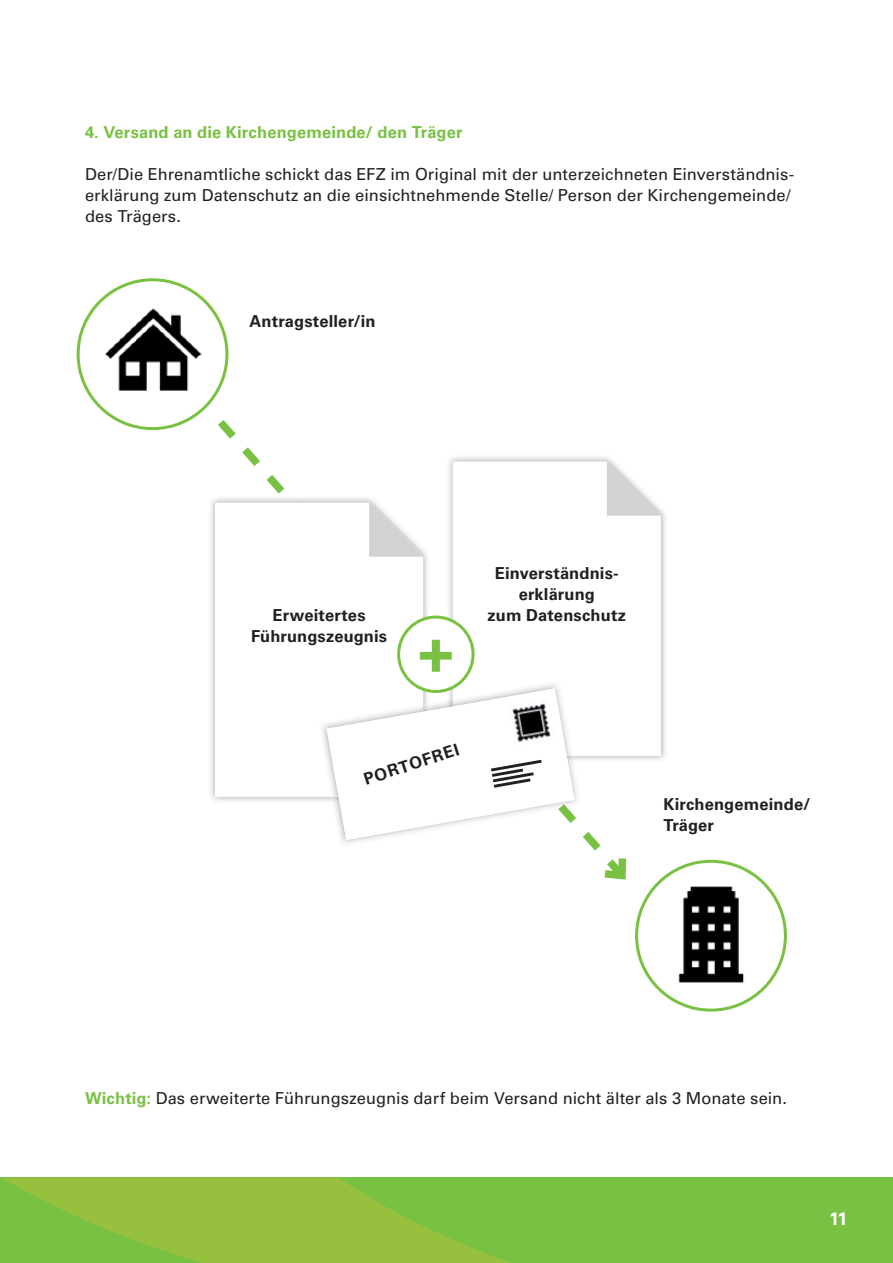
<style>
.page{position:relative;width:893px;height:1263px;background:#fff}
.page>*{position:absolute;margin:0;border:0;box-sizing:border-box;transform-origin:0 0}
.t1{font:700 60px "Univers LT Std";color:#79c142}
.t2{font:700 18px "Univers LT Std";color:#fff}
.t3{font:16.5px/21px "Univers LT Std";letter-spacing:.005em;color:#231f20}
.t4{font:700 16.5px/21px "Univers LT Std";letter-spacing:.01em;color:#231f20;text-align:center}
.t5{font:700 16.5px "Univers LT Std";letter-spacing:.01em;color:#79c142}
.s1{font-weight:700;color:#79c142}
</style>
<div class="page">
<div style="left:0;top:1178px;width:893px;height:85px;background:#79c142"></div>
<svg style="left:2px;top:1178px;width:509px;height:85px"></svg>
<svg style="left:605px;top:858px;width:21px;height:21px"></svg>
<svg style="left:77px;top:278px;width:151px;height:152px"></svg>
<img style="left:449px;top:457px;width:217px;height:303px">
<svg style="left:453px;top:462px;width:208px;height:294px"></svg>
<svg style="left:607px;top:462px;width:54px;height:54px"></svg>
<svg style="left:635px;top:860px;width:152px;height:151px"></svg>
<img style="left:211px;top:498px;width:163px;height:303px">
<img style="left:296px;top:502px;width:132px;height:113px">
<svg style="left:215px;top:503px;width:208px;height:294px"></svg>
<svg style="left:369px;top:503px;width:54px;height:54px"></svg>
<img style="left:342px;top:700px;width:240px;height:143px">
<img style="left:318px;top:704px;width:9px;height:93px">
<svg style="left:327px;top:615px;width:247px;height:225px"></svg>
<p class="t5" style="left:85px;top:123px;width:379px">4. Versand an die Kirchengemeinde/ den Träger</p>
<p class="t3" style="left:85px;top:164px;width:711px">Der/Die Ehrenamtliche schickt das EFZ im Original mit der unterzeichneten Einverständnis&shy;erklärung zum Datenschutz an die einsichtnehmende Stelle/ Person der Kirchengemeinde/ des Trägers.</p>
<p class="t4" style="left:250px;top:311px;width:128px">Antragsteller/in</p>
<p class="t4" style="left:251px;top:605px;width:138px">Erweitertes<br>Führungszeugnis</p>
<h1 class="t1" style="left:418px;top:615px;width:37px">+</h1>
<p class="t4" style="left:361px;top:770px;width:101px;rotate:-18deg">PORTOFREI</p>
<p class="t4" style="left:488px;top:563px;width:140px">Einverständnis&shy;erklärung<br>zum Datenschutz</p>
<p class="t4" style="left:663px;top:794px;width:148px;text-align:left">Kirchengemeinde/<br>Träger</p>
<p class="t3" style="left:85px;top:1088px;width:703px"><span class="s1">Wichtig:</span> Das erweiterte Führungszeugnis darf beim Versand nicht älter als 3 Monate sein.</p>
<p class="t2" style="left:829px;top:1208px;width:20px">11</p>
</div>
